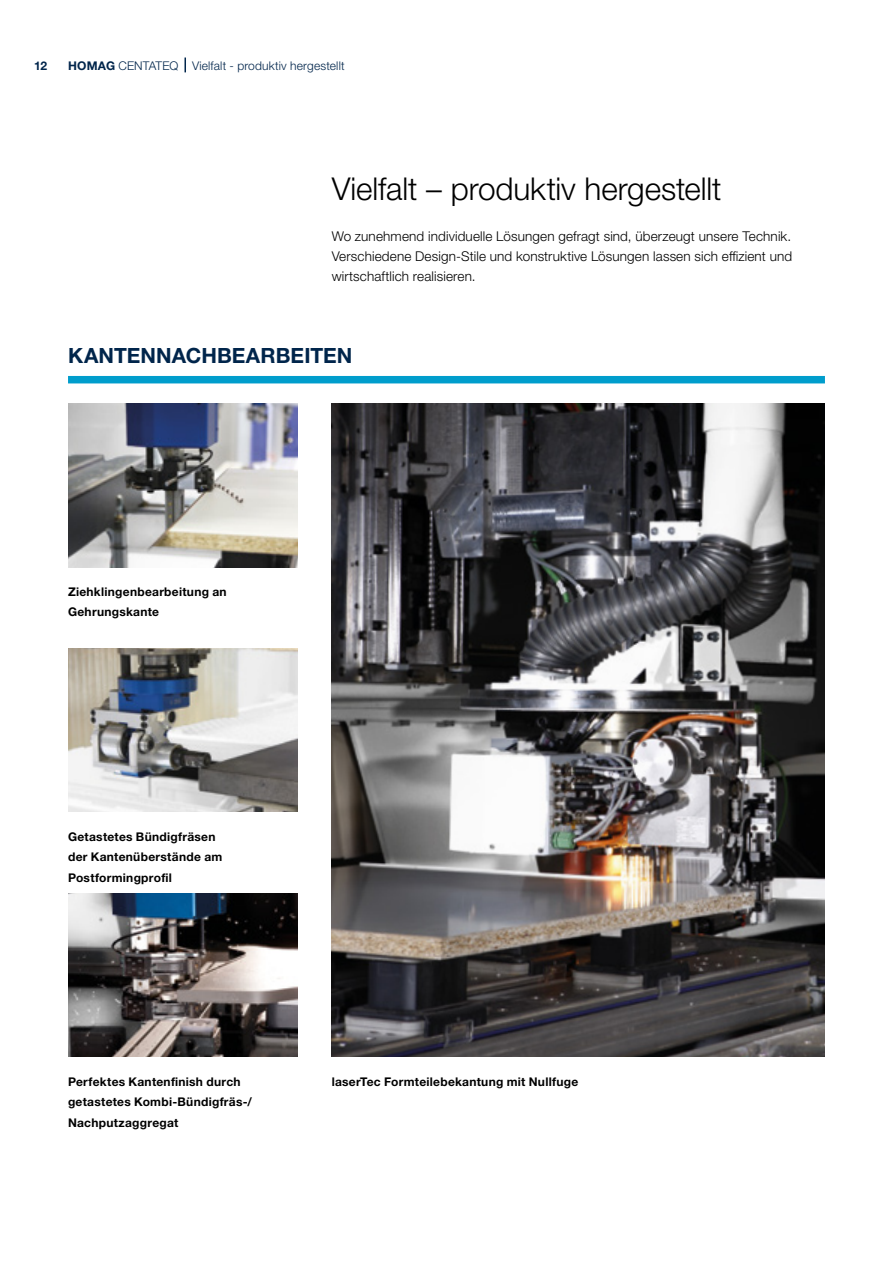
<style>
.page{position:relative;width:893px;height:1263px;background:#fff}
.page>*{position:absolute;margin:0;border:0;box-sizing:border-box;transform-origin:0 0}
.t1{font:300 31.5px "Helvetica Neue LTW1 G";letter-spacing:-.005em;color:#000}
._07_Grafiken_Übersch{font:700 21px "Helvetica Neue LTW1 G";letter-spacing:.005em;color:#00254b}
.t2{font:300 13.5px/20.4px "Helvetica Neue LTW1 G";letter-spacing:.01em;color:#000;text-align:justify}
._05_BU_8Pt_11_5Pt{font:700 12px/20.4px "Helvetica Neue LTW1 G";letter-spacing:.025em;color:#000}
.Musterseiten_Rubrike{font:300 12px "Helvetica Neue LTW1 G";letter-spacing:.015em;color:#00254b}
.t3{font:700 12px "Helvetica Neue LTW1 G";color:#00254b}
.s1{font-weight:700}
</style>
<div class="page">
<img style="left:68px;top:404px;width:230px;height:163px">
<img style="left:68px;top:649px;width:230px;height:163px">
<img style="left:332px;top:404px;width:493px;height:653px">
<img style="left:68px;top:893px;width:230px;height:164px">
<div style="left:68px;top:376px;width:757px;height:7px;background:#009dcc"></div>
<svg style="left:184px;top:58px;width:2px;height:14px"></svg>
<p class="t3" style="left:34px;top:58px;width:15px">12</p>
<p class="Musterseiten_Rubrike" style="left:68px;top:58px;width:278px"><span class="s1">HOMAG</span> CENTATEQ Vielfalt - produktiv hergestellt</p>
<p class="t1" style="left:332px;top:169px;width:391px">Vielfalt – produktiv hergestellt</p>
<p class="t2" style="left:332px;top:226px;width:462px">Wo zunehmend individuelle Lösungen gefragt sind, überzeugt unsere Technik.<br>Verschiedene Design-Stile und konstruktive Lösungen lassen sich effizient und wirtschaftlich realisieren.</p>
<p class="_07_Grafiken_Übersch" style="left:68px;top:343px;width:286px">KANTENNACHBEARBEITEN</p>
<p class="_05_BU_8Pt_11_5Pt" style="left:68px;top:581px;width:160px">Ziehklingenbearbeitung an<br>Gehrungskante</p>
<p class="_05_BU_8Pt_11_5Pt" style="left:68px;top:826px;width:156px">Getastetes Bündigfräsen der Kantenüberstände am<br>Postformingprofil</p>
<p class="_05_BU_8Pt_11_5Pt" style="left:68px;top:1071px;width:186px">Perfektes Kantenfinish durch getastetes Kombi-Bündigfräs-/<br>Nachputzaggregat</p>
<p class="_05_BU_8Pt_11_5Pt" style="left:332px;top:1071px;width:248px">laserTec Formteilebekantung mit Nullfuge</p>
</div>
